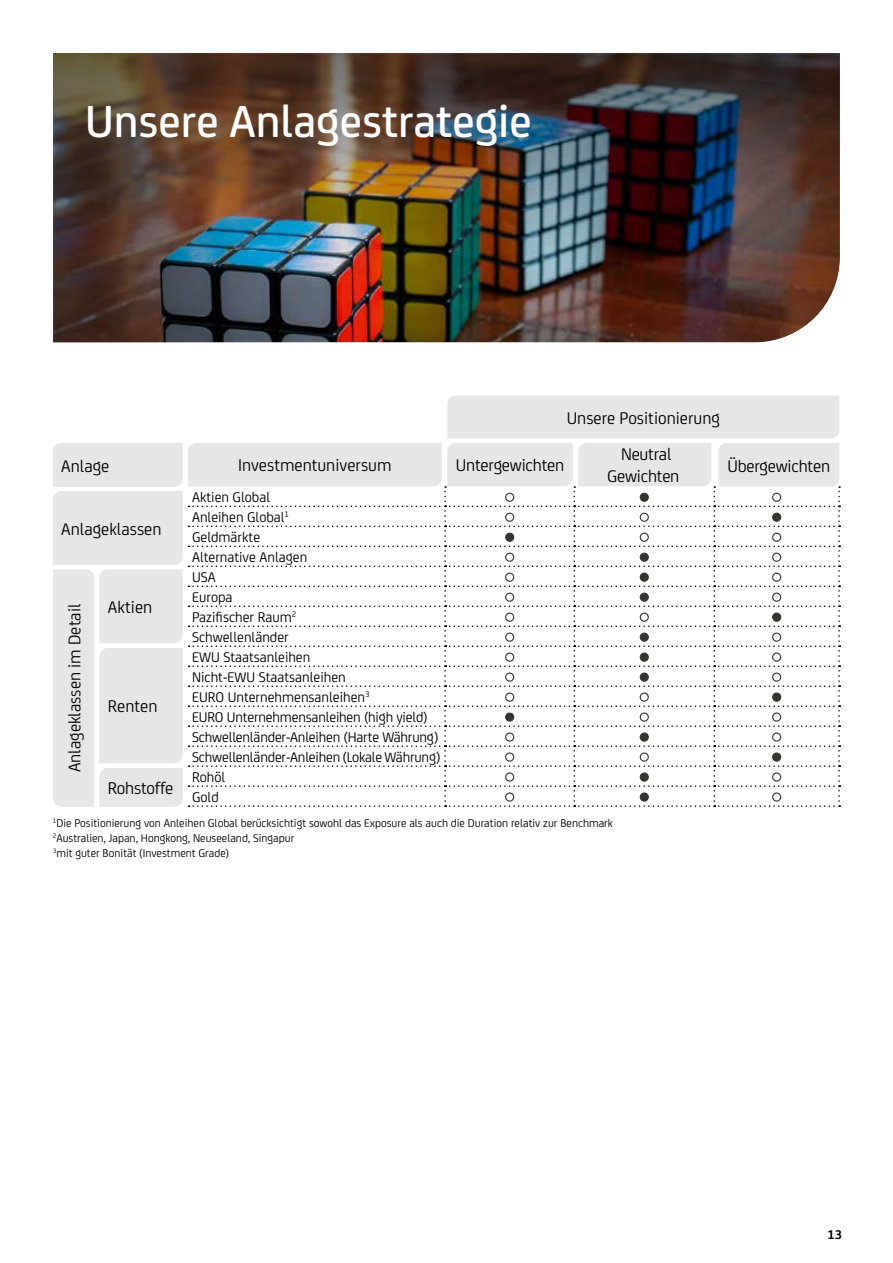
<style>
.page{position:relative;width:893px;height:1263px;background:#fff}
.page>*{position:absolute;margin:0;border:0;box-sizing:border-box;transform-origin:0 0}
.t1{font:500 48px "Uni Credit";color:#fff}
.t2{font:18px/21.6px "Uni Credit";color:#000;text-align:center}
.t3{font:15px/20px "Uni Credit";color:#000}
.t4{font:700 13.5px "Uni Credit";color:#000}
.t5{font:12px/15px "Uni Credit";color:#000}
</style>
<div class="page">
<div style="left:52px;top:50px;width:789px;height:293px;background:#000;opacity:.6"></div>
<svg style="left:53px;top:395px;width:787px;height:412px"></svg>
<h1 class="t1" style="left:85px;top:86px;width:448px">Unsere Anlagestrategie</h1>
<p class="t2" style="left:567px;top:406px;width:155px">Unsere Positionierung</p>
<p class="t2" style="left:607px;top:443px;width:74px">Neutral<br>Gewichten</p>
<p class="t2" style="left:61px;top:454px;width:50px">Anlage</p>
<p class="t2" style="left:727px;top:454px;width:104px">Übergewichten</p>
<p class="t2" style="left:456px;top:453px;width:110px">Untergewichten</p>
<p class="t2" style="left:238px;top:454px;width:155px">Investmentuniversum</p>
<p class="t3" style="left:192px;top:486px;width:250px">Aktien Global<br>Anleihen Global<sup>1<br></sup>Geldmärkte<br>Alternative Anlagen<br>USA<br>Europa<br>Pazifischer Raum<sup>2<br></sup>Schwellenländer<br>EWU Staatsanleihen<br>Nicht-EWU Staatsanleihen<br>EURO Unternehmensanleihen<sup>3<br></sup>EURO Unternehmensanleihen (high yield)<br>Schwellenländer-Anleihen (Harte Währung)<br>Schwellenländer-Anleihen (Lokale Währung)<br>Rohöl<br>Gold</p>
<p class="t2" style="left:61px;top:517px;width:102px">Anlageklassen</p>
<p class="t2" style="left:108px;top:595px;width:46px">Aktien</p>
<p class="t2" style="left:63px;top:772px;width:170px;rotate:-90deg">Anlageklassen im Detail</p>
<p class="t2" style="left:108px;top:694px;width:51px">Renten</p>
<p class="t2" style="left:108px;top:776px;width:67px">Rohstoffe</p>
<p class="t5" style="left:53px;top:814px;width:562px"><sup>1</sup>Die Positionierung von Anleihen Global berücksichtigt sowohl das Exposure als auch die Duration relativ zur Benchmark<br><sup>2</sup>Australien, Japan, Hongkong, Neuseeland, Singapur<br><sup>3</sup>mit guter Bonität (Investment Grade)</p>
<p class="t4" style="left:827px;top:1224px;width:16px">13</p>
</div>
